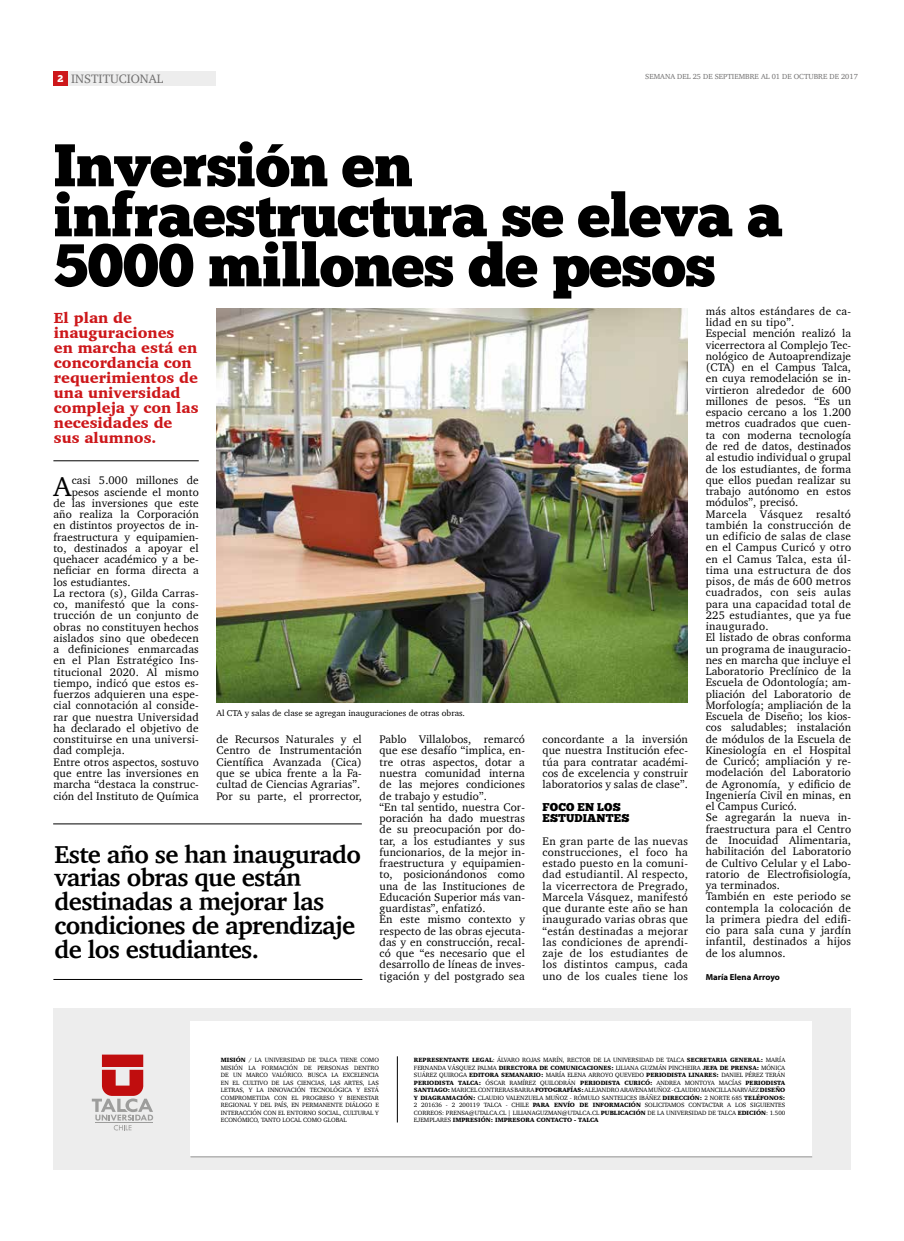
<style>
.page{position:relative;width:904px;height:1241px;background:#fff}
.page>*{position:absolute;margin:0;border:0;box-sizing:border-box;transform-origin:0 0}
.t1{font:60px/50px "Chunk Five Ex";letter-spacing:-.01em;color:#000}
.t2{font:28px "Charter";color:#000}
.t3{font:700 25px/23.8px "Charter";letter-spacing:-.025em;color:#000}
.t4{font:900 15px/15px "Charter";color:#cd171a}
.t5{font:12.5px "Charter";color:#706f6f}
.t6{font:11.25px/11.2px "Charter";letter-spacing:.01em;color:#000}
.t7{font:11.25px/11.2px "Chunk Five Ex";letter-spacing:.01em;color:#000}
.t8{font:10px "Chunk Five Ex";color:#fff}
.t9{font:8.75px "Charter";color:#000}
.t10{font:700 8.75px "Myriad Pro";color:#000}
.t11{font:7.5px "Charter";color:#706f6f}
.t12{font:6.25px/7.5px "Charter";color:#000;text-align:justify}
.s1{font-weight:900}
</style>
<div class="page">
<div style="left:53px;top:71px;width:15px;height:15px;background:#cd171a"></div>
<div style="left:69px;top:71px;width:147px;height:15px;background:#ededed"></div>
<div style="left:53px;top:1008px;width:797px;height:161px;background:#ededed"></div>
<div style="left:190px;top:1020px;width:622px;height:136px;background:#fff"></div>
<hr style="left:397px;top:1056px;width:1px;height:66px;background:#000">
<svg style="left:92px;top:1054px;width:61px;height:76px"></svg>
<hr style="left:95px;top:1121px;width:58px;height:1px;background:#9d9d9c">
<hr style="left:190px;top:1155px;width:622px;height:2px;background:#9d9d9c">
<hr style="left:53px;top:460px;width:146px;height:1px;background:#000">
<hr style="left:53px;top:979px;width:309px;height:1px;background:#000">
<hr style="left:53px;top:823px;width:309px;height:1px;background:#000">
<img style="left:216px;top:308px;width:472px;height:394px">
<p class="t8" style="left:58px;top:71px;width:7px">2</p>
<p class="t11" style="left:645px;top:70px;width:214px">SEMANA DEL 25 DE SEPTIEMBRE AL 01 DE OCTUBRE DE 2017</p>
<p class="t5" style="left:71px;top:68px;width:94px">INSTITUCIONAL</p>
<h1 class="t1" style="left:53px;top:139px;width:731px">Inversión en infraestructura se eleva a<br>5000 millones de pesos</h1>
<h3 class="t4" style="left:54px;top:310px;width:146px">El plan de inauguraciones<br>en marcha está en concordancia con requerimientos de una universidad compleja y con las necesidades de sus alumnos.</h3>
<h2 class="t2" style="left:54px;top:462px;width:19px">A</h2>
<p class="t6" style="left:72px;top:474px;width:128px">casi 5.000 millones de</p>
<p class="t6" style="left:705px;top:305px;width:147px">más altos estándares de ca&shy;lidad en su tipo”.<br>Especial mención realizó la vicerrectora al Complejo Tec&shy;nológico de Autoaprendizaje (CTA) en el Campus Talca, en cuya remodelación se in&shy;virtieron alrededor de 600 millones de pesos. “Es un espacio cercano a los 1.200 metros cuadrados que cuen&shy;ta con moderna tecnología de red de datos, destinados al estudio individual o grupal de los estudiantes, de forma que ellos puedan realizar su trabajo autónomo en estos módulos”, precisó.<br>Marcela Vásquez resaltó también la construcción de un edificio de salas de clase en el Campus Curicó y otro en el Camus Talca, esta úl&shy;tima una estructura de dos pisos, de más de 600 metros cuadrados, con seis aulas para una capacidad total de<br>225 estudiantes, que ya fue inaugurado.<br>El listado de obras conforma un programa de inauguracio&shy;nes en marcha que incluye el<br>Laboratorio Preclínico de la<br>Escuela de Odontología; am&shy;pliación del Laboratorio de<br>Morfología; ampliación de la<br>Escuela de Diseño; los kios&shy;cos saludables; instalación de módulos de la Escuela de<br>Kinesiología en el Hospital de Curicó; ampliación y re&shy;modelación del Laboratorio de Agronomía, y edificio de<br>Ingeniería Civil en minas, en el Campus Curicó.<br>Se agregarán la nueva in&shy;fraestructura para el Centro de Inocuidad Alimentaria, habilitación del Laboratorio de Cultivo Celular y el Labo&shy;ratorio de Electrofisiología, ya terminados.<br>También en este periodo se contempla la colocación de la primera piedra del edifi&shy;cio para sala cuna y jardín infantil, destinados a hijos de los alumnos.</p>
<p class="t10" style="left:705px;top:970px;width:76px">María Elena Arroyo</p>
<p class="t6" style="left:72px;top:486px;width:128px">pesos asciende el monto</p>
<p class="t6" style="left:53px;top:497px;width:147px">de las inversiones que este</p>
<p class="t6" style="left:53px;top:508px;width:147px">año realiza la Corporación</p>
<p class="t6" style="left:53px;top:519px;width:147px">en distintos proyectos de in-</p>
<p class="t6" style="left:53px;top:531px;width:147px">fraestructura y equipamien-</p>
<p class="t6" style="left:53px;top:542px;width:147px">to, destinados a apoyar el</p>
<p class="t6" style="left:53px;top:553px;width:147px">quehacer académico y a be-</p>
<p class="t6" style="left:53px;top:564px;width:147px">neficiar en forma directa a</p>
<p class="t6" style="left:53px;top:576px;width:79px">los estudiantes.</p>
<p class="t6" style="left:53px;top:587px;width:147px">La rectora (s), Gilda Carras-</p>
<p class="t6" style="left:53px;top:598px;width:147px">co, manifestó que la cons-</p>
<p class="t6" style="left:53px;top:609px;width:147px">trucción de un conjunto de</p>
<p class="t6" style="left:53px;top:621px;width:147px">obras no constituyen hechos</p>
<p class="t6" style="left:53px;top:632px;width:147px">aislados sino que obedecen</p>
<p class="t6" style="left:53px;top:643px;width:147px">a definiciones enmarcadas</p>
<p class="t6" style="left:53px;top:654px;width:147px">en el Plan Estratégico Ins-</p>
<p class="t6" style="left:53px;top:666px;width:147px">titucional 2020. Al mismo</p>
<p class="t6" style="left:53px;top:677px;width:147px">tiempo, indicó que estos es-</p>
<p class="t6" style="left:53px;top:688px;width:147px">fuerzos adquieren una espe-</p>
<p class="t6" style="left:53px;top:699px;width:147px">cial connotación al conside-</p>
<p class="t6" style="left:53px;top:711px;width:147px">rar que nuestra Universidad</p>
<p class="t6" style="left:53px;top:722px;width:147px">ha declarado el objetivo de</p>
<p class="t6" style="left:53px;top:733px;width:147px">constituirse en una universi-</p>
<p class="t6" style="left:53px;top:744px;width:73px">dad compleja.</p>
<p class="t6" style="left:53px;top:756px;width:147px">Entre otros aspectos, sostuvo</p>
<p class="t6" style="left:53px;top:767px;width:147px">que entre las inversiones en</p>
<p class="t6" style="left:53px;top:778px;width:147px">marcha “destaca la construc-</p>
<p class="t6" style="left:53px;top:789px;width:147px">ción del Instituto de Química</p>
<p class="t9" style="left:216px;top:705px;width:250px">Al CTA y salas de clase se agregan inauguraciones de otras obras.</p>
<p class="t6" style="left:379px;top:733px;width:147px">Pablo Villalobos, remarcó que ese desafío “implica, en&shy;tre otras aspectos, dotar a nuestra comunidad interna de las mejores condiciones de trabajo y estudio”.<br>“En tal sentido, nuestra Cor&shy;poración ha dado muestras de su preocupación por do&shy;tar, a los estudiantes y sus funcionarios, de la mejor in&shy;fraestructura y equipamien&shy;to, posicionándonos como una de las Instituciones de<br>Educación Superior más van&shy;guardistas”, enfatizó.<br>En este mismo contexto y respecto de las obras ejecuta&shy;das y en construcción, recal&shy;có que “es necesario que el desarrollo de líneas de inves&shy;tigación y del postgrado sea</p>
<p class="t6" style="left:542px;top:733px;width:147px;text-align:justify">concordante a la inversión que nuestra Institución efec&shy;túa para contratar académi&shy;cos de excelencia y construir laboratorios y salas de clase”.</p>
<p class="t6" style="left:216px;top:733px;width:147px">de Recursos Naturales y el<br>Centro de Instrumentación<br>Científica Avanzada (Cica) que se ubica frente a la Fa&shy;cultad de Ciencias Agrarias”.<br>Por su parte, el prorrector,</p>
<p class="t7" style="left:542px;top:800px;width:88px">FOCO EN LOS<br>ESTUDIANTES</p>
<p class="t6" style="left:542px;top:834px;width:147px;text-align:justify">En gran parte de las nuevas construcciones, el foco ha estado puesto en la comuni&shy;dad estudiantil. Al respecto, la vicerrectora de Pregrado, Marcela Vásquez, manifestó que durante este año se han inaugurado varias obras que “están destinadas a mejorar las condiciones de aprendi&shy;zaje de los estudiantes de los distintos campus, cada uno de los cuales tiene los</p>
<h3 class="t3" style="left:55px;top:841px;width:308px">Este año se han inaugurado varias obras que están destinadas a mejorar las condiciones de aprendizaje de los estudiantes.</h3>
<p class="t12" style="left:221px;top:1056px;width:160px"><span class="s1">MISIÓN</span> / LA UNIVERSIDAD DE TALCA TIENE COMO MISIÓN LA FORMACIÓN DE PERSONAS DENTRO DE UN MARCO VALÓRICO. BUSCA LA EXCELENCIA EN EL CULTIVO DE LAS CIENCIAS, LAS ARTES, LAS LETRAS, Y LA INNOVACIÓN TECNOLÓGICA Y ESTÁ COMPROMETIDA CON EL PROGRESO Y BIENESTAR REGIONAL Y DEL PAÍS, EN PERMANENTE DIÁLOGO E INTERACCIÓN CON EL ENTORNO SOCIAL, CULTURAL Y ECONÓMICO, TANTO LOCAL COMO GLOBAL</p>
<p class="t12" style="left:414px;top:1056px;width:373px"><span class="s1">REPRESENTANTE LEGAL</span>: ÁLVARO ROJAS MARÍN, RECTOR DE LA UNIVERSIDAD DE TALCA <span class="s1">SECRETARIA GENERAL:</span> MARÍA FERNANDA VÁSQUEZ PALMA <span class="s1">DIRECTORA DE COMUNICACIONES:</span> LILIANA GUZMÁN PINCHEIRA <span class="s1">JEFA DE PRENSA:</span> MÓNICA SUÁREZ QUIROGA <span class="s1">EDITORA SEMANARIO:</span> MARÍA ELENA ARROYO QUEVEDO <span class="s1">PERIODISTA LINARES:</span> DANIEL PÉREZ TERÁN <span class="s1">PERIODISTA TALCA:</span> ÓSCAR RAMÍREZ QUILODRÁN <span class="s1">PERIODISTA CURICÓ:</span> ANDREA MONTOYA MACÍAS <span class="s1">PERIODISTA SANTIAGO:</span> MARICEL CONTRERAS BARRA <span class="s1">FOTOGRAFÍAS:</span> ALEJANDRO ARAVENA MUÑOZ - CLAUDIO MANCILLA NARVÁEZ <span class="s1">DISEÑO Y DIAGRAMACIÓN:</span> CLAUDIO VALENZUELA MUÑOZ - RÓMULO SANTELICES IBÁÑEZ <span class="s1">DIRECCIÓN:</span> 2 NORTE 685 <span class="s1">TELÉFONOS:<br></span>2 201636 - 2 200119 TALCA - CHILE <span class="s1">PARA ENVÍO DE INFORMACIÓN</span> SOLICITAMOS CONTACTAR A LOS SIGUIENTES CORREOS: PRENSA@UTALCA.CL | LILIANAGUZMAN@UTALCA.CL <span class="s1">PUBLICACIÓN</span> DE LA UNIVERSIDAD DE TALCA <span class="s1">EDICIÓN</span>: 1.500<br>EJEMPLARES <span class="s1">IMPRESIÓN: IMPRESORA CONTACTO - TALCA</span></p>
</div>
